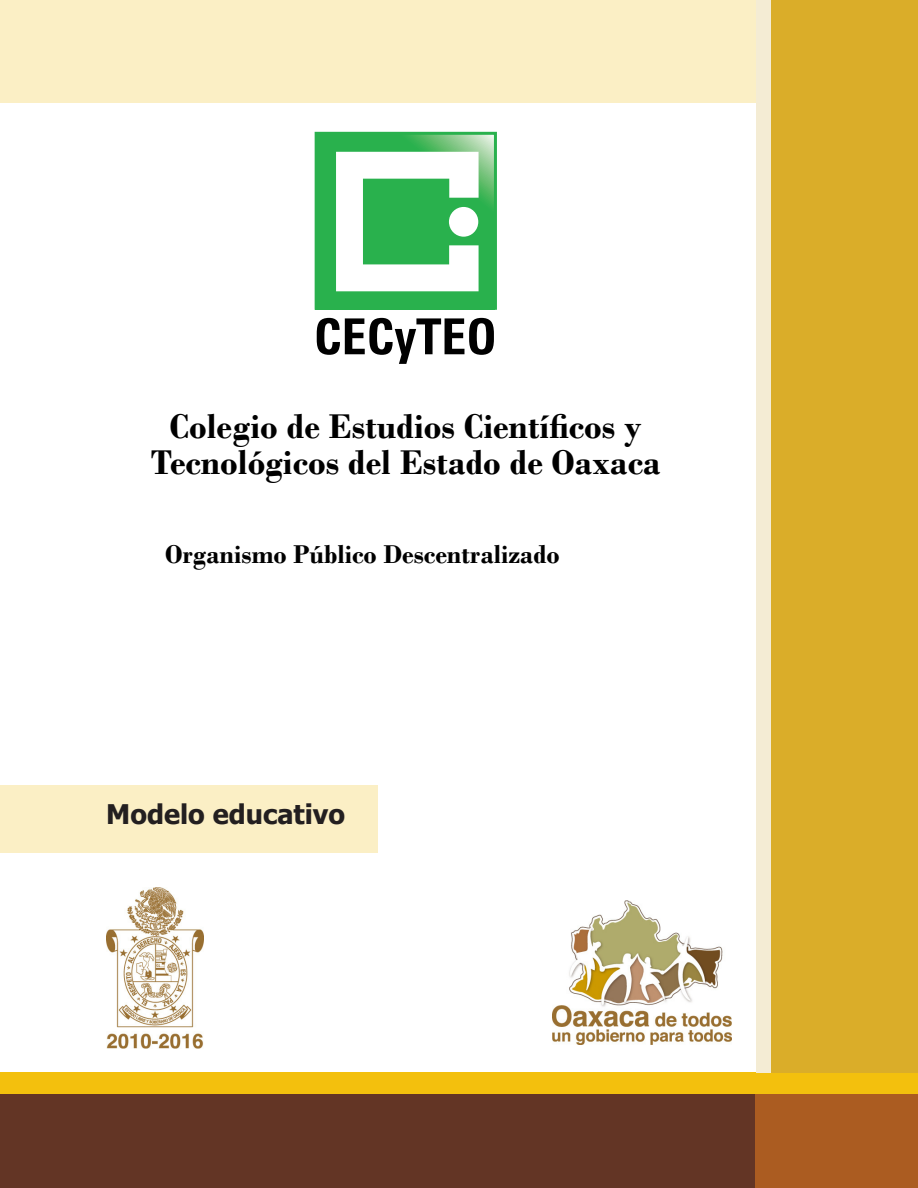
<style>
.page{position:relative;width:918px;height:1188px;background:#fff}
.page>*{position:absolute;margin:0;border:0;box-sizing:border-box;transform-origin:0 0}
.t1{font:700 36px "Bodoni";color:#000}
.t2{font:700 27px "Bodoni";color:#000}
.t3{font:700 27px "Tahoma";color:#231f20}
</style>
<div class="page">
<div style="left:0;top:785px;width:378px;height:67px;background:#fbefc5"></div>
<div style="left:0;top:1094px;width:756px;height:94px;background:#633525"></div>
<div style="left:756px;top:1094px;width:162px;height:94px;background:#ab5c21"></div>
<div style="left:0;top:1072px;width:918px;height:22px;background:#f3c00d"></div>
<div style="left:756px;top:0;width:16px;height:1072px;background:#f4ecd4"></div>
<div style="left:772px;top:0;width:146px;height:1072px;background:#daad29"></div>
<div style="left:0;top:0;width:756px;height:102px;background:#fbefc5"></div>
<svg style="left:319px;top:136px;width:174px;height:170px;background:#3bb659"></svg>
<svg style="left:336px;top:152px;width:143px;height:139px"></svg>
<div style="left:315px;top:132px;width:182px;height:178px;border:3px solid #29b14d"></div>
<svg style="left:317px;top:318px;width:177px;height:46px"></svg>
<img style="left:553px;top:901px;width:178px;height:143px">
<img style="left:106px;top:887px;width:98px;height:162px">
<p class="t1" style="left:170px;top:405px;width:474px">Colegio de Estudios Científicos y</p>
<p class="t1" style="left:151px;top:441px;width:512px">Tecnológicos del Estado de Oaxaca</p>
<p class="t2" style="left:165px;top:538px;width:396px">Organismo Público Descentralizado</p>
<p class="t3" style="left:106px;top:795px;width:240px">Modelo educativo</p>
</div>
